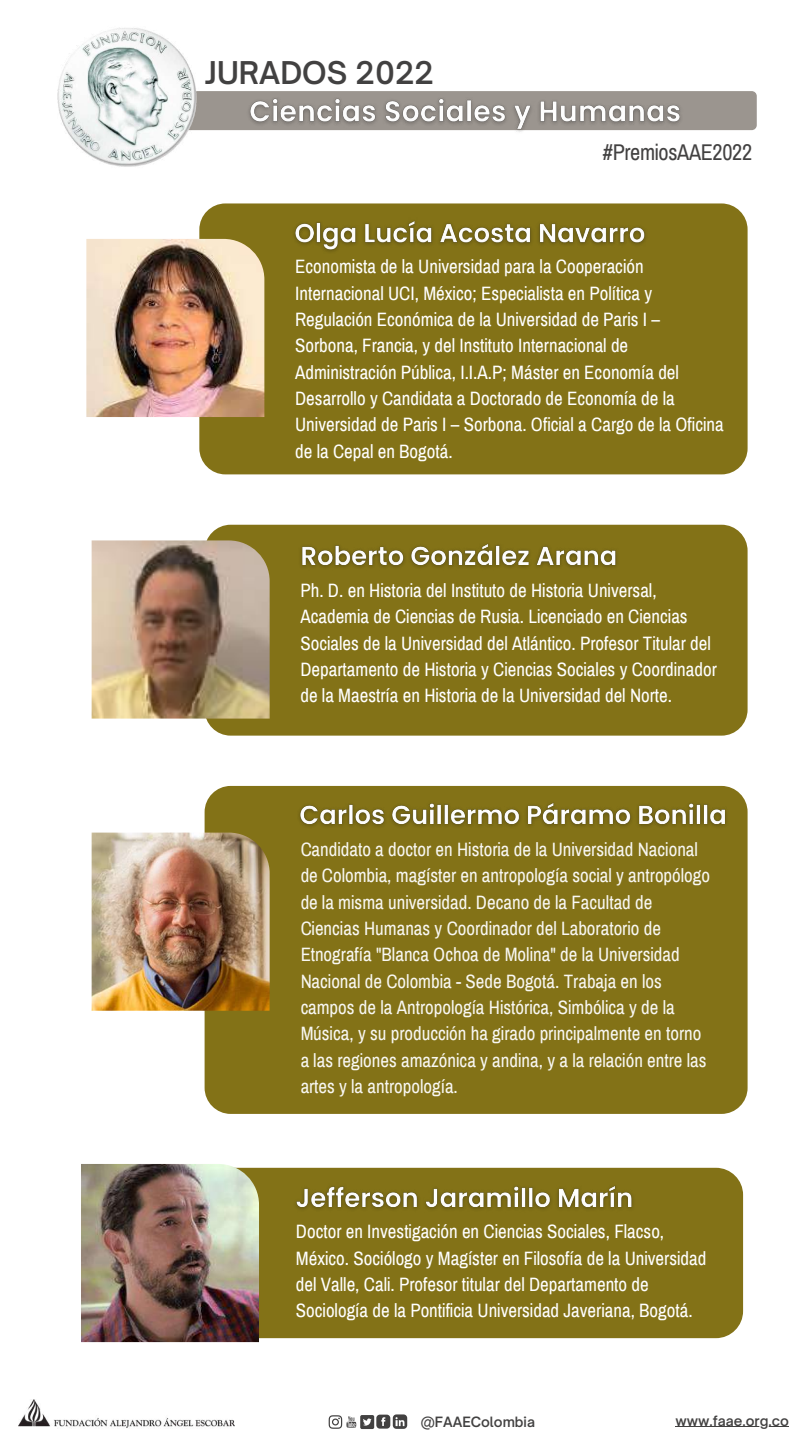
<style>
.page{position:relative;width:810px;height:1441px;background:#fff}
.page>*{position:absolute;margin:0;border:0;box-sizing:border-box;transform-origin:0 0}
.t1{font:600 30px "Open Sauce One";color:#424141}
.t2{font:22.2px "Archivo Narrow";letter-spacing:-.015em;color:#424141}
.t3{font:18.9px/26.3px "Archivo Narrow";color:#fff}
.t4{font:600 13.6px "Open Sauce One";color:#424141}
</style>
<div class="page">
<div style="left:163px;top:91px;width:594px;height:39px;background:#9b958f;border-radius:5px"></div>
<img style="left:242px;top:98px;width:446px;height:34px">
<img style="left:57px;top:27px;width:149px;height:140px">
<div style="left:199px;top:203px;width:549px;height:271px;background:#837217;border-radius:26px"></div>
<div style="left:205px;top:524px;width:543px;height:211px;background:#837217;border-radius:26px"></div>
<div style="left:205px;top:785px;width:543px;height:328px;background:#837217;border-radius:26px"></div>
<div style="left:200px;top:1167px;width:543px;height:170px;background:#837217;border-radius:27px"></div>
<img style="left:86px;top:239px;width:178px;height:178px">
<img style="left:92px;top:540px;width:178px;height:178px">
<img style="left:92px;top:832px;width:178px;height:178px">
<img style="left:81px;top:1164px;width:178px;height:177px">
<img style="left:294px;top:221px;width:352px;height:31px">
<img style="left:301px;top:544px;width:316px;height:23px">
<img style="left:299px;top:791px;width:440px;height:35px">
<img style="left:296px;top:1186px;width:337px;height:23px">
<svg style="left:329px;top:1414px;width:78px;height:14px"></svg>
<img style="left:18px;top:1399px;width:216px;height:28px">
<hr style="left:675px;top:1425px;width:114px;height:1px;background:#424141">
<h1 class="t1" style="left:205px;top:54px;width:230px">JURADOS 2022</h1>
<p class="t2" style="left:603px;top:140px;width:151px">#PremiosAAE2022</p>
<p class="t3" style="left:295px;top:254px;width:430px">Economista de la Universidad para la Cooperación Internacional UCI, México; Especialista en Política y Regulación Económica de la Universidad de Paris I – Sorbona, Francia, y del Instituto Internacional de Administración Pública, I.I.A.P; Máster en Economía del Desarrollo y Candidata a Doctorado de Economía de la Universidad de Paris I – Sorbona. Oficial a Cargo de la Oficina de la Cepal en Bogotá.</p>
<p class="t3" style="left:300px;top:577px;width:418px">Ph. D. en Historia del Instituto de Historia Universal, Academia de Ciencias de Rusia. Licenciado en Ciencias Sociales de la Universidad del Atlántico. Profesor Titular del Departamento de Historia y Ciencias Sociales y Coordinador de la Maestría en Historia de la Universidad del Norte.</p>
<p class="t3" style="left:300px;top:836px;width:411px">Candidato a doctor en Historia de la Universidad Nacional de Colombia, magíster en antropología social y antropólogo de la misma universidad. Decano de la Facultad de Ciencias Humanas y Coordinador del Laboratorio de Etnografía "Blanca Ochoa de Molina" de la Universidad Nacional de Colombia - Sede Bogotá. Trabaja en los campos de la Antropología Histórica, Simbólica y de la Música, y su producción ha girado principalmente en torno a las regiones amazónica y andina, y a la relación entre las artes y la antropología.</p>
<p class="t3" style="left:296px;top:1218px;width:412px">Doctor en Investigación en Ciencias Sociales, Flacso, México. Sociólogo y Magíster en Filosofía de la Universidad del Valle, Cali. Profesor titular del Departamento de Sociología de la Pontificia Universidad Javeriana, Bogotá.</p>
<p class="t4" style="left:421px;top:1412px;width:116px">@FAAEColombia</p>
<p class="t4" style="left:675px;top:1411px;width:115px">www.faae.org.co</p>
</div>
